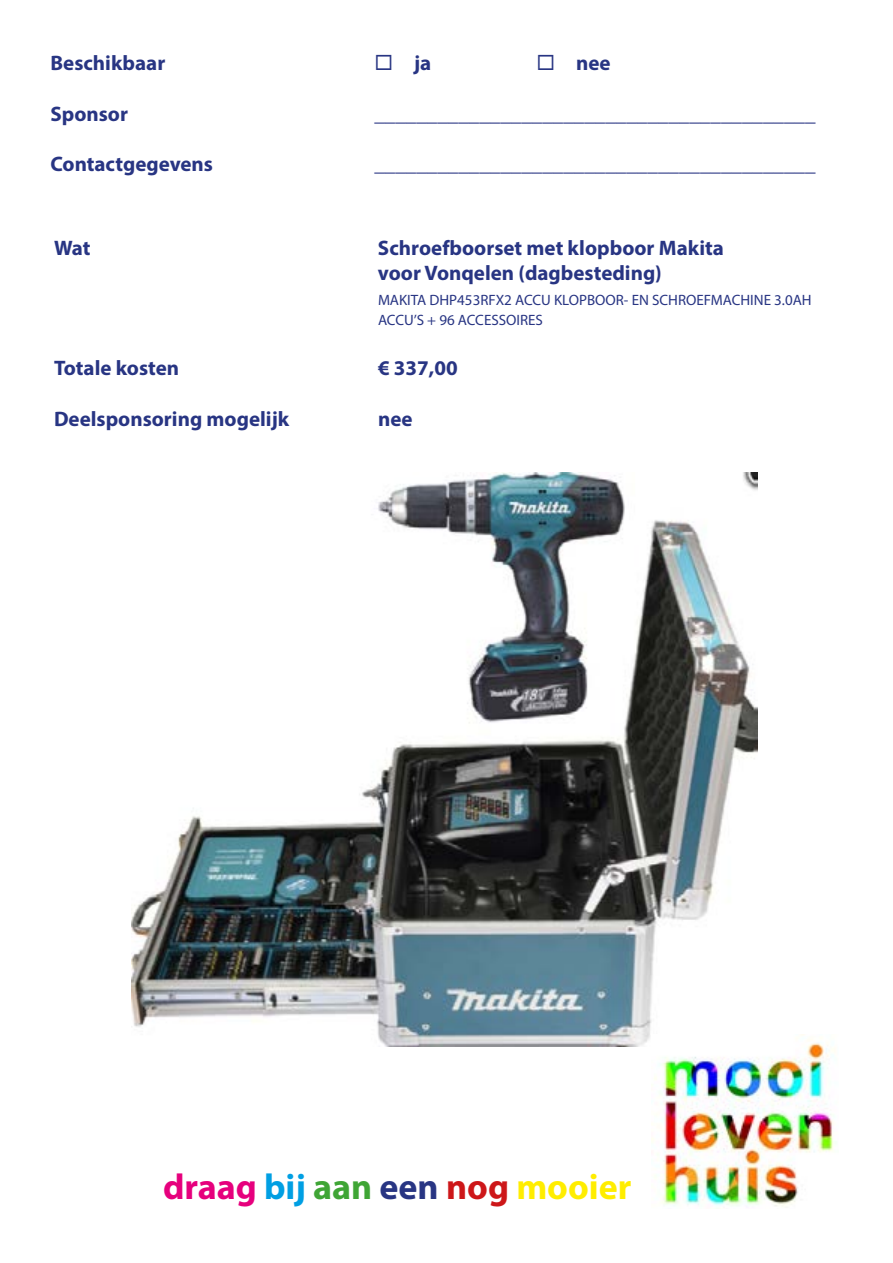
<style>
.page{position:relative;width:893px;height:1263px;background:#fff}
.page>*{position:absolute;margin:0;border:0;box-sizing:border-box;transform-origin:0 0}
.t1{font:700 36px "Myriad Pro";color:#ffed00}
.t2{font:700 21px/25.2px "Myriad Pro";color:#283583}
.t3{font:15px/19.8px "Myriad Pro";color:#283583}
.s1{color:#e6007d}
.s2{color:#009fe3}
.s3{color:#3fa535}
.s4{color:#283583}
.s5{color:#cd1719}
</style>
<div class="page">
<img style="left:132px;top:472px;width:626px;height:575px">
<p class="t2" style="left:50px;top:50px;width:116px">Beschikbaar</p>
<p class="t2" style="left:374px;top:50px;width:58px">◻ ja</p>
<p class="t2" style="left:536px;top:50px;width:76px">◻ nee</p>
<p class="t2" style="left:50px;top:100px;width:79px">Sponsor</p>
<p class="t2" style="left:374px;top:100px;width:442px">__________________________________________</p>
<p class="t2" style="left:50px;top:151px;width:164px">Contactgegevens</p>
<p class="t2" style="left:374px;top:151px;width:443px">__________________________________________</p>
<p class="t2" style="left:54px;top:234px;width:38px">Wat</p>
<p class="t2" style="left:378px;top:234px;width:347px">Schroefboorset met klopboor Makita voor Vonqelen (dagbesteding)</p>
<p class="t3" style="left:378px;top:290px;width:435px">MAKITA DHP453RFX2 ACCU KLOPBOOR- EN SCHROEFMACHINE 3.0AH<br>ACCU’S + 96 ACCESSOIRES</p>
<p class="t2" style="left:54px;top:355px;width:127px">Totale kosten</p>
<p class="t2" style="left:378px;top:355px;width:81px">€ 337,00</p>
<p class="t2" style="left:54px;top:405px;width:237px">Deelsponsoring mogelijk</p>
<p class="t2" style="left:378px;top:405px;width:36px">nee</p>
<h1 class="t1" style="left:163px;top:1163px;width:470px"><span class="s1">draag</span> <span class="s2">bij</span> <span class="s3">aan</span> <span class="s4">een</span> <span class="s5">nog</span> mooier</h1>
</div>
